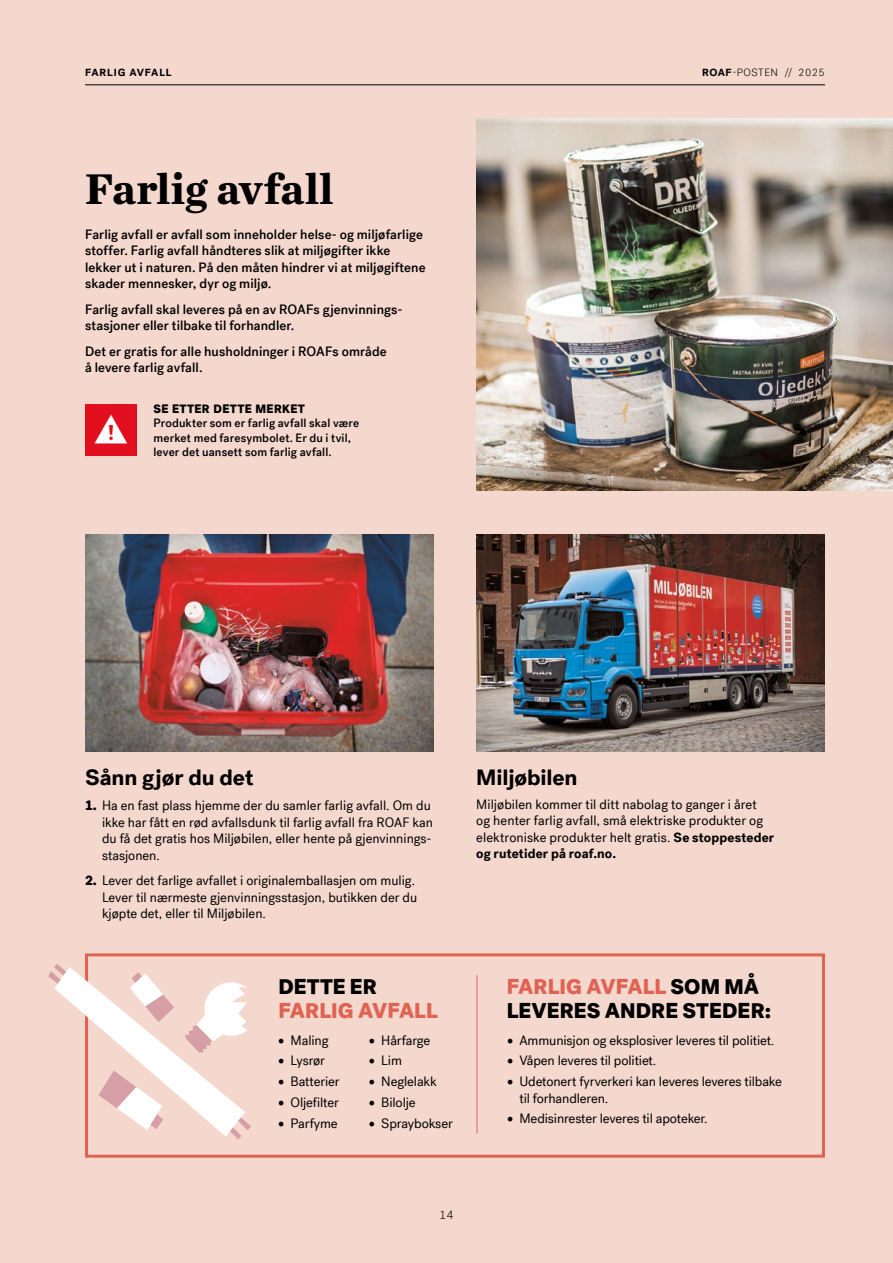
<style>
.page{position:relative;width:893px;height:1263px;background:#f4d7cd}
.page>*{position:absolute;margin:0;border:0;box-sizing:border-box;transform-origin:0 0}
.t1{font:700 45px "Chronicle Text G1";color:#000}
.t2{font:700 22.5px "Post Grotesk";letter-spacing:-.005em;color:#000}
.t3{font:900 21px/24px "Post Grotesk";color:#000}
.t4{font:900 21px "Post Grotesk";color:#df6352}
.t5{font:13.5px/16.5px "Post Grotesk";color:#000}
.t6{font:500 13.5px/16.5px "Post Grotesk";letter-spacing:.01em;color:#000}
.t7{font:500 12px/14.4px "Post Grotesk";letter-spacing:.015em;color:#000}
.t8{font:900 12px "Post Grotesk";letter-spacing:.025em;color:#000}
.t9{font:300 12px "Post Grotesk";color:#000}
.t10{font:300 10.5px "Post Grotesk";letter-spacing:.05em;color:#000}
.t11{font:700 10.5px "Post Grotesk";letter-spacing:.08em;color:#000}
.s1{font-weight:700}
.s2{font-weight:900}
.s3{font-family:"Minion Pro";font-size:18px}
.s4{color:#df6352}
</style>
<div class="page">
<hr style="left:85px;top:85px;width:740px;height:1px;background:#000">
<div style="left:85px;top:953px;width:740px;height:205px;border:3px solid #df6352"></div>
<svg style="left:48px;top:964px;width:203px;height:175px"></svg>
<hr style="left:477px;top:975px;width:1px;height:158px;background:#df6352">
<img style="left:85px;top:405px;width:51px;height:51px">
<img style="left:476px;top:118px;width:417px;height:372px">
<img style="left:85px;top:535px;width:349px;height:217px">
<img style="left:476px;top:535px;width:349px;height:217px">
<p class="t11" style="left:85px;top:66px;width:88px">FARLIG AVFALL</p>
<p class="t10" style="left:702px;top:66px;width:124px"><span class="s1">ROAF</span>-POSTEN // 2025</p>
<p class="t1" style="left:85px;top:152px;width:250px">Farlig avfall</p>
<p class="t6" style="left:85px;top:226px;width:342px">Farlig avfall er avfall som inneholder helse- og miljøfarlige stoffer. Farlig avfall håndteres slik at miljøgifter ikke lekker ut i naturen. På den måten hindrer vi at miljøgiftene skader mennesker, dyr og miljø.</p>
<p class="t6" style="left:85px;top:301px;width:319px">Farlig avfall skal leveres på en av ROAFs gjenvinnings&shy;stasjoner eller tilbake til forhandler.</p>
<p class="t6" style="left:85px;top:343px;width:303px">Det er gratis for alle husholdninger i ROAFs område å levere farlig avfall.</p>
<p class="t8" style="left:153px;top:401px;width:153px">SE ETTER DETTE MERKET</p>
<p class="t7" style="left:153px;top:416px;width:207px">Produkter som er farlig avfall skal være merket med faresymbolet. Er du i tvil, lever det uansett som farlig avfall.</p>
<p class="t2" style="left:85px;top:763px;width:170px">Sånn gjør du det</p>
<p class="t5" style="left:102px;top:797px;width:332px;text-indent:-17px"><span class="s2">1.</span> Ha en fast plass hjemme der du samler farlig avfall. Om du ikke har fått en rød avfallsdunk til farlig avfall fra ROAF kan du få det gratis hos Miljøbilen, eller hente på gjenvinnings&shy;stasjonen.</p>
<p class="t5" style="left:102px;top:872px;width:317px;text-indent:-17px"><span class="s2">2.</span> Lever det farlige avfallet i originalemballasjen om mulig.<br>Lever til nærmeste gjenvinningsstasjon, butikken der du kjøpte det, eller til Miljøbilen.</p>
<p class="t3" style="left:278px;top:975px;width:100px">DETTE ER</p>
<p class="t4" style="left:278px;top:997px;width:161px">FARLIG AVFALL</p>
<p class="t5" style="left:278px;top:1032px;width:52px"><span class="s3">•</span> Maling</p>
<p class="t5" style="left:278px;top:1052px;width:49px"><span class="s3">•</span> Lysrør</p>
<p class="t5" style="left:278px;top:1073px;width:63px"><span class="s3">•</span> Batterier</p>
<p class="t5" style="left:278px;top:1094px;width:62px"><span class="s3">•</span> Oljefilter</p>
<p class="t5" style="left:278px;top:1115px;width:61px"><span class="s3">•</span> Parfyme</p>
<p class="t5" style="left:369px;top:1032px;width:63px"><span class="s3">•</span> Hårfarge</p>
<p class="t5" style="left:369px;top:1052px;width:35px"><span class="s3">•</span> Lim</p>
<p class="t5" style="left:369px;top:1073px;width:70px"><span class="s3">•</span> Neglelakk</p>
<p class="t5" style="left:369px;top:1094px;width:49px"><span class="s3">•</span> Bilolje</p>
<p class="t5" style="left:369px;top:1115px;width:86px"><span class="s3">•</span> Spraybokser</p>
<p class="t2" style="left:476px;top:762px;width:103px">Miljøbilen</p>
<p class="t5" style="left:476px;top:796px;width:299px">Miljøbilen kommer til ditt nabolag to ganger i året<br>og henter farlig avfall, små elektriske produkter og elektroniske produkter helt gratis. <span class="s1">Se stoppesteder og rutetider på roaf.no.</span></p>
<p class="t3" style="left:507px;top:975px;width:266px"><span class="s4">FARLIG AVFALL</span> SOM MÅ<br>LEVERES ANDRE STEDER:</p>
<p class="t5" style="left:507px;top:1032px;width:269px"><span class="s3">•</span> Ammunisjon og eksplosiver leveres til politiet.</p>
<p class="t5" style="left:507px;top:1052px;width:151px"><span class="s3">•</span> Våpen leveres til politiet.</p>
<p class="t5" style="left:519px;top:1073px;width:264px;text-indent:-13px"><span class="s3">•</span> Udetonert fyrverkeri kan leveres leveres tilbake til forhandleren.</p>
<p class="t5" style="left:507px;top:1110px;width:202px"><span class="s3">•</span> Medisinrester leveres til apoteker.</p>
<p class="t9" style="left:439px;top:1208px;width:16px">14</p>
</div>
